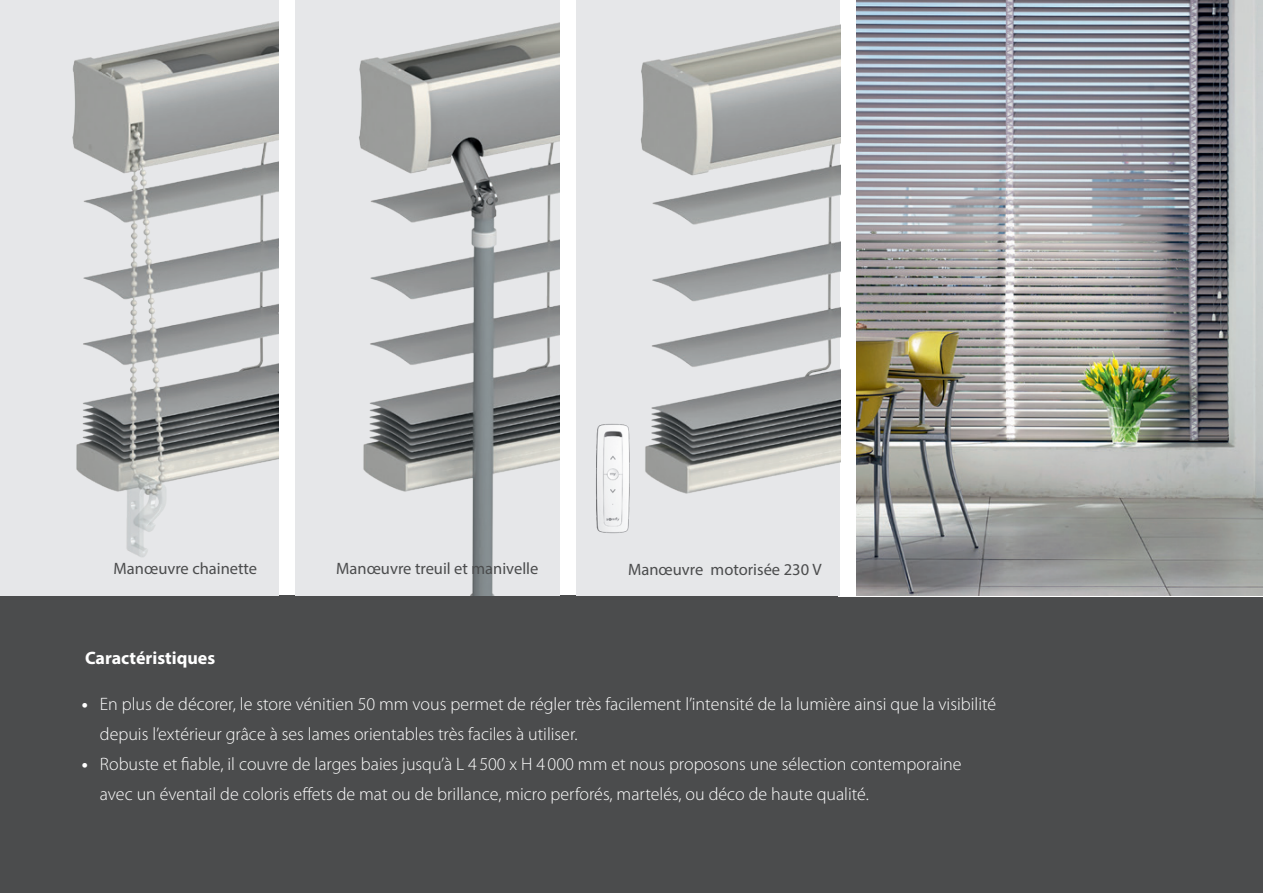
<style>
.page{position:relative;width:1263px;height:893px;background:#fff}
.page>*{position:absolute;margin:0;border:0;box-sizing:border-box;transform-origin:0 0}
.t1{font:300 18px/30px "Myriad Pro";color:#fff}
.t2{font:700 18px "Myriad Pro";color:#fff}
.t3{font:16.5px "Myriad Pro";color:#4b4c4d}
.s1{font-weight:700}
</style>
<div class="page">
<img style="left:857px;top:0;width:406px;height:595px">
<div style="left:0;top:597px;width:1263px;height:296px;background:#4b4c4d"></div>
<div style="left:0;top:0;width:278px;height:595px;background:#e6e7e9"></div>
<img style="left:72px;top:21px;width:206px;height:536px">
<img style="left:295px;top:0;width:265px;height:595px">
<img style="left:577px;top:2px;width:263px;height:595px">
<img style="left:592px;top:421px;width:42px;height:114px">
<p class="t3" style="left:114px;top:558px;width:145px">Manœuvre chainette</p>
<p class="t3" style="left:336px;top:558px;width:204px">Manœuvre treuil et manivelle</p>
<p class="t3" style="left:628px;top:559px;width:195px">Manœuvre motorisée 230 V</p>
<p class="t2" style="left:85px;top:646px;width:132px">Caractéristiques</p>
<p class="t1" style="left:100px;top:689px;width:898px;text-indent:-18px"><span class="s1">•</span> En plus de décorer, le store vénitien 50 mm vous permet de régler très facilement l’intensité de la lumière ainsi que la visibilité depuis l’extérieur grâce à ses lames orientables très faciles à utiliser.</p>
<p class="t1" style="left:100px;top:749px;width:863px;text-indent:-18px"><span class="s1">•</span> Robuste et fiable, il couvre de larges baies jusqu’à L 4 500 x H 4 000 mm et nous proposons une sélection contemporaine avec un éventail de coloris effets de mat ou de brillance, micro perforés, martelés, ou déco de haute qualité.</p>
</div>
